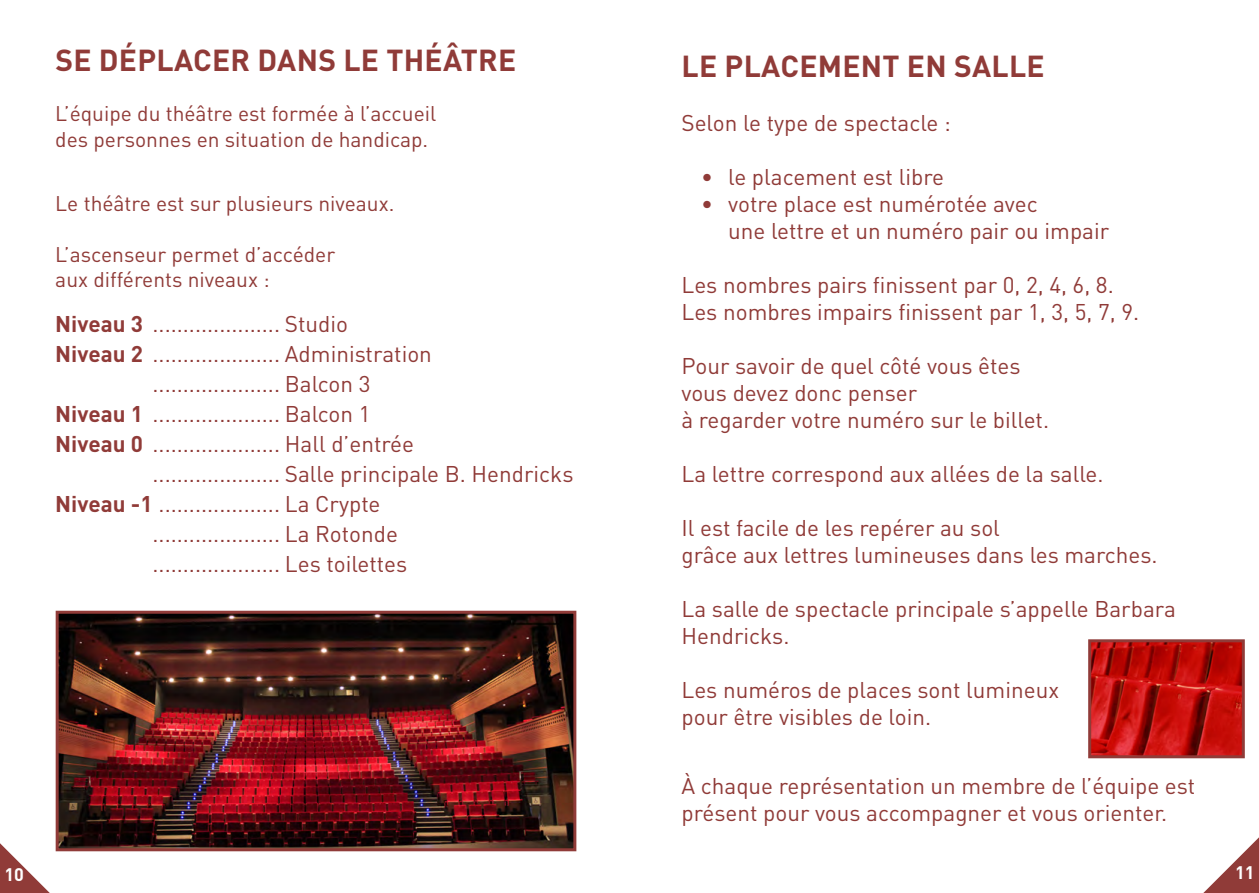
<style>
.page{position:relative;width:1259px;height:893px;background:#fff}
.page>*{position:absolute;margin:0;border:0;box-sizing:border-box;transform-origin:0 0}
.titre1{font:700 30px "DIN Pro";letter-spacing:.01em;color:#903b38}
.Style_de_paragraphe{font:22.5px/27px "DIN Pro";color:#903b38}
.Style_de_paragraphe-2{font:21px "DIN Pro";color:#903b38}
.t1{font:700 18px "DIN Pro";color:#fff}
.s1{font-weight:700}
</style>
<div class="page">
<svg style="left:1203px;top:837px;width:56px;height:56px"></svg>
<svg style="left:0;top:843px;width:50px;height:50px"></svg>
<img style="left:60px;top:615px;width:512px;height:232px">
<div style="left:56px;top:611px;width:520px;height:240px;border:3px solid #903b38"></div>
<img style="left:1092px;top:643px;width:148px;height:111px">
<div style="left:1088px;top:639px;width:156px;height:119px;border:3px solid #903b38"></div>
<p class="titre1" style="left:55px;top:40px;width:462px">SE DÉPLACER DANS LE THÉÂTRE</p>
<p class="Style_de_paragraphe-2" style="left:55px;top:100px;width:383px">L’équipe du théâtre est formée à l’accueil</p>
<p class="Style_de_paragraphe-2" style="left:55px;top:125px;width:374px">des personnes en situation de handicap.</p>
<p class="Style_de_paragraphe-2" style="left:55px;top:190px;width:341px">Le théâtre est sur plusieurs niveaux.</p>
<p class="Style_de_paragraphe-2" style="left:55px;top:240px;width:281px">L’ascenseur permet d’accéder</p>
<p class="Style_de_paragraphe-2" style="left:55px;top:265px;width:216px">aux différents niveaux :</p>
<p class="Style_de_paragraphe" style="left:55px;top:309px;width:294px"><span class="s1">Niveau 3</span> ..................... Studio</p>
<p class="Style_de_paragraphe" style="left:55px;top:339px;width:378px"><span class="s1">Niveau 2</span> ..................... Administration</p>
<p class="Style_de_paragraphe" style="left:152px;top:369px;width:219px">..................... Balcon 3</p>
<p class="Style_de_paragraphe" style="left:55px;top:399px;width:317px"><span class="s1">Niveau 1</span> ..................... Balcon 1</p>
<p class="Style_de_paragraphe" style="left:55px;top:429px;width:360px"><span class="s1">Niveau 0</span> ..................... Hall d’entrée</p>
<p class="Style_de_paragraphe" style="left:152px;top:459px;width:422px">..................... Salle principale B. Hendricks</p>
<p class="Style_de_paragraphe" style="left:55px;top:489px;width:327px"><span class="s1">Niveau -1</span> .................... La Crypte</p>
<p class="Style_de_paragraphe" style="left:152px;top:519px;width:247px">..................... La Rotonde</p>
<p class="Style_de_paragraphe" style="left:152px;top:549px;width:256px">..................... Les toilettes</p>
<p class="titre1" style="left:681px;top:46px;width:365px">LE PLACEMENT EN SALLE</p>
<p class="Style_de_paragraphe" style="left:681px;top:108px;width:271px">Selon le type de spectacle :</p>
<p class="Style_de_paragraphe" style="left:701px;top:162px;width:244px">• le placement est libre</p>
<p class="Style_de_paragraphe" style="left:728px;top:189px;width:382px;text-indent:-27px">• votre place est numérotée avec<br>une lettre et un numéro pair ou impair</p>
<p class="Style_de_paragraphe" style="left:681px;top:270px;width:434px">Les nombres pairs finissent par 0, 2, 4, 6, 8.</p>
<p class="Style_de_paragraphe" style="left:681px;top:297px;width:459px">Les nombres impairs finissent par 1, 3, 5, 7, 9.</p>
<p class="Style_de_paragraphe" style="left:681px;top:351px;width:340px">Pour savoir de quel côté vous êtes</p>
<p class="Style_de_paragraphe" style="left:681px;top:378px;width:237px">vous devez donc penser</p>
<p class="Style_de_paragraphe" style="left:681px;top:405px;width:369px">à regarder votre numéro sur le billet.</p>
<p class="Style_de_paragraphe" style="left:681px;top:459px;width:423px">La lettre correspond aux allées de la salle.</p>
<p class="Style_de_paragraphe" style="left:681px;top:513px;width:320px">Il est facile de les repérer au sol</p>
<p class="Style_de_paragraphe" style="left:681px;top:540px;width:478px">grâce aux lettres lumineuses dans les marches.</p>
<p class="Style_de_paragraphe" style="left:681px;top:594px;width:496px">La salle de spectacle principale s’appelle Barbara<br>Hendricks.</p>
<p class="Style_de_paragraphe" style="left:681px;top:675px;width:379px">Les numéros de places sont lumineux</p>
<p class="Style_de_paragraphe" style="left:681px;top:702px;width:251px">pour être visibles de loin.</p>
<p class="Style_de_paragraphe" style="left:681px;top:771px;width:515px">À chaque représentation un membre de l’équipe est présent pour vous accompagner et vous orienter.</p>
<p class="t1" style="left:4px;top:863px;width:21px">10</p>
<p class="t1" style="left:1235px;top:860px;width:21px">11</p>
</div>
